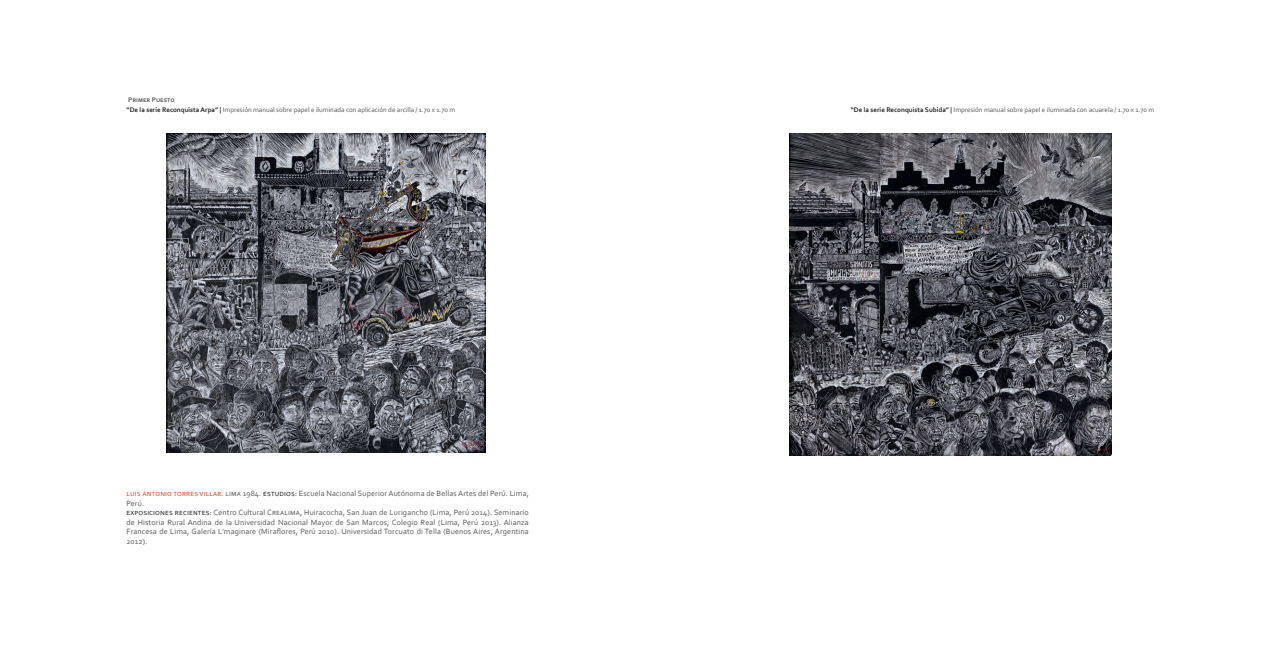
<style>
.page{position:relative;width:1276px;height:652px;background:#fff}
.page>*{position:absolute;margin:0;border:0;box-sizing:border-box;transform-origin:0 0}
.t1{font:8px/9.6px "Corbel";letter-spacing:.015em;color:#57585a}
.t2{font:7px "Corbel";color:#57585a}
.t3{font:700 7px "Corbel";color:#57585a}
.s1{font-weight:700;color:#231f20}
.s2{color:#d54827}
.s3{color:#231f20}
</style>
<div class="page">
<img style="left:166px;top:133px;width:319px;height:319px">
<img style="left:789px;top:134px;width:322px;height:322px">
<p class="t3" style="left:128px;top:95px;width:48px">Primer Puesto</p>
<p class="t2" style="left:126px;top:105px;width:330px"><span class="s1">“De la serie Reconquista Arpa” |</span> Impresión manual sobre papel e iluminada con aplicación de arcilla / 1.70 x 1.70 m</p>
<p class="t1" style="left:126px;top:488px;width:404px"><span class="s2">luis antonio torres villar.</span> lima 1984. <span class="s3">estudios:</span> Escuela Nacional Superior Autónoma de Bellas Artes del Perú. Lima, Perú.<br><span class="s3">exposiciones recientes:</span> Centro Cultural Crealima, Huiracocha, San Juan de Lurigancho (Lima, Perú 2014). Seminario de Historia Rural Andina de la Universidad Nacional Mayor de San Marcos, Colegio Real (Lima, Perú 2013). Alianza Francesa de Lima, Galería L’maginare (Miraflores, Perú 2010). Universidad Torcuato di Tella (Buenos Aires, Argentina 2012).</p>
<p class="t2" style="left:850px;top:105px;width:305px"><span class="s1">“De la serie Reconquista Subida” |</span> Impresión manual sobre papel e iluminada con acuarela / 1.70 x 1.70 m</p>
</div>
